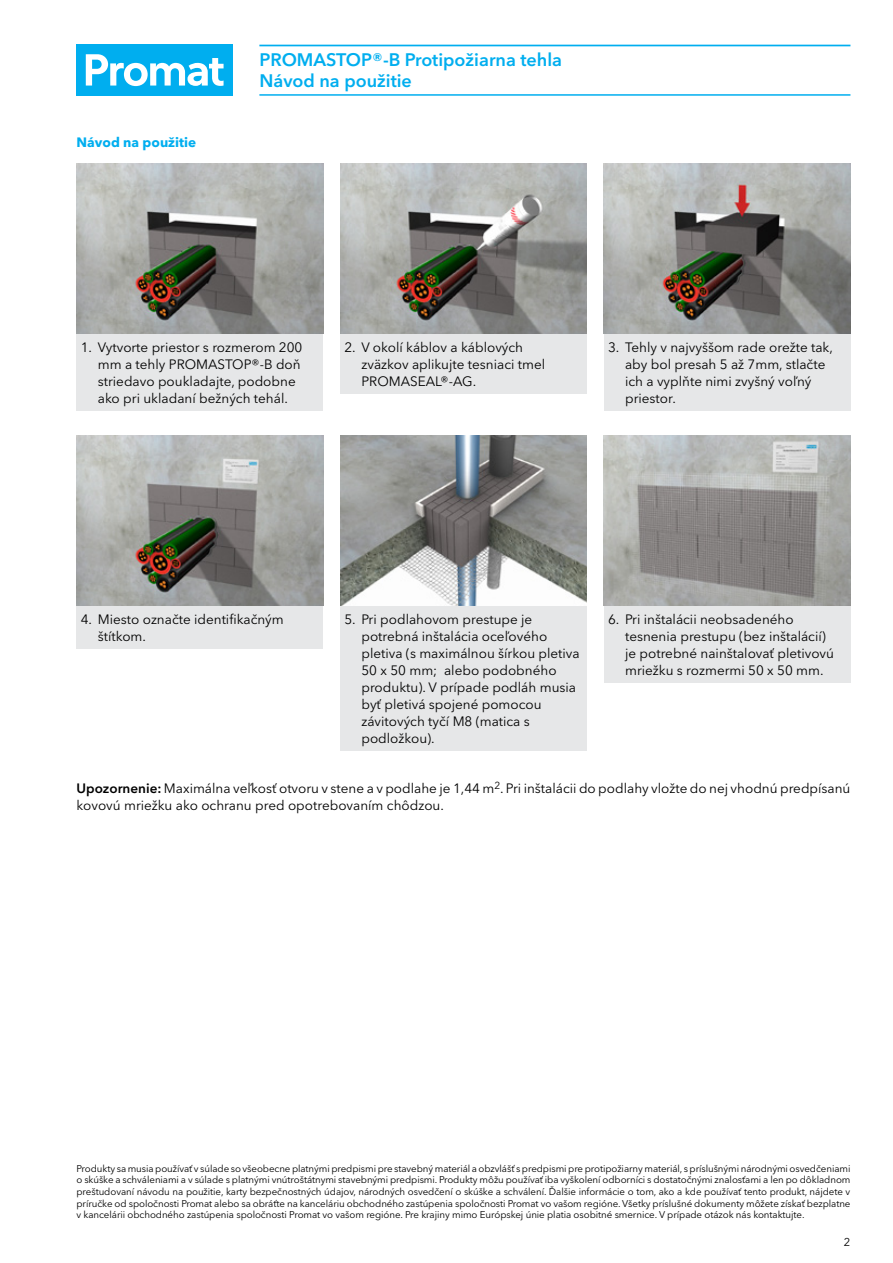
<style>
.page{position:relative;width:893px;height:1263px;background:#fff}
.page>*{position:absolute;margin:0;border:0;box-sizing:border-box;transform-origin:0 0}
.t1{font:600 18px/21.3px "Avenir Next W1 G";color:#00aeef}
.t2{font:13.5px/17px "Avenir Next W1 G";color:#000}
.t3{font:700 13.5px "Avenir Next W1 G";color:#00aeef}
.t4{font:11.25px "Avenir Next W1 G";color:#000}
.t5{font:9.75px/11.7px "Avenir Next W1 G";letter-spacing:-.005em;color:#000;text-align:justify}
.s1{font-weight:600}
</style>
<div class="page">
<div style="left:77px;top:45px;width:156px;height:51px;background:#00aeef"></div>
<svg style="left:86px;top:54px;width:138px;height:32px"></svg>
<img style="left:340px;top:436px;width:247px;height:170px">
<img style="left:340px;top:164px;width:247px;height:170px">
<img style="left:604px;top:164px;width:246px;height:170px">
<img style="left:77px;top:436px;width:246px;height:170px">
<img style="left:77px;top:164px;width:246px;height:170px">
<img style="left:604px;top:436px;width:246px;height:170px">
<hr style="left:259px;top:45px;width:591px;height:1px;background:#00aeef">
<hr style="left:259px;top:94px;width:591px;height:2px;background:#00aeef">
<div style="left:77px;top:334px;width:246px;height:76px;background:#e6e7e8"></div>
<div style="left:340px;top:606px;width:247px;height:144px;background:#e6e7e8"></div>
<div style="left:340px;top:334px;width:247px;height:59px;background:#e6e7e8"></div>
<div style="left:604px;top:334px;width:246px;height:76px;background:#e6e7e8"></div>
<div style="left:77px;top:606px;width:246px;height:42px;background:#e6e7e8"></div>
<div style="left:604px;top:606px;width:246px;height:76px;background:#e6e7e8"></div>
<p class="t3" style="left:77px;top:134px;width:121px">Návod na použitie</p>
<h1 class="t1" style="left:259px;top:49px;width:304px">PROMASTOP®-B Protipožiarna tehla<br>Návod na použitie</h1>
<p class="t2" style="left:98px;top:338px;width:206px;text-indent:-17px">1. Vytvorte priestor s rozmerom 200 mm a tehly PROMASTOP®-B doň striedavo poukladajte, podobne ako pri ukladaní bežných tehál.</p>
<p class="t2" style="left:361px;top:338px;width:185px;text-indent:-17px">2. V okolí káblov a káblových zväzkov aplikujte tesniaci tmel<br>PROMASEAL®-AG.</p>
<p class="t2" style="left:625px;top:338px;width:209px;text-indent:-17px">3. Tehly v najvyššom rade orežte tak, aby bol presah 5 až 7mm, stlačte ich a vyplňte nimi zvyšný voľný priestor.</p>
<p class="t2" style="left:98px;top:611px;width:188px;text-indent:-17px">4. Miesto označte identifikačným štítkom.</p>
<p class="t2" style="left:361px;top:611px;width:220px;text-indent:-17px">5. Pri podlahovom prestupe je potrebná inštalácia oceľového pletiva (s maximálnou šírkou pletiva<br>50 x 50 mm; alebo podobného produktu). V prípade podláh musia byť pletivá spojené pomocou závitových tyčí M8 (matica s podložkou).</p>
<p class="t2" style="left:625px;top:611px;width:210px;text-indent:-17px">6. Pri inštalácii neobsadeného tesnenia prestupu (bez inštalácií) je potrebné nainštalovať pletivovú mriežku s rozmermi 50 x 50 mm.</p>
<p class="t2" style="left:77px;top:780px;width:775px"><span class="s1">Upozornenie:</span> Maximálna veľkosť otvoru v stene a v podlahe je 1,44 m<sup>2</sup>. Pri inštalácii do podlahy vložte do nej vhodnú predpísanú kovovú mriežku ako ochranu pred opotrebovaním chôdzou.</p>
<p class="t5" style="left:77px;top:1162px;width:775px">Produkty sa musia používať v súlade so všeobecne platnými predpismi pre stavebný materiál a obzvlášť s predpismi pre protipožiarny materiál, s príslušnými národnými osvedčeniami o skúške a schváleniami a v súlade s platnými vnútroštátnymi stavebnými predpismi. Produkty môžu používať iba vyškolení odborníci s dostatočnými znalosťami a len po dôkladnom preštudovaní návodu na použitie, karty bezpečnostných údajov, národných osvedčení o skúške a schválení. Ďalšie informácie o tom, ako a kde používať tento produkt, nájdete v príručke od spoločnosti Promat alebo sa obráťte na kanceláriu obchodného zastúpenia spoločnosti Promat vo vašom regióne. Všetky príslušné dokumenty môžete získať bezplatne v kancelárii obchodného zastúpenia spoločnosti Promat vo vašom regióne. Pre krajiny mimo Európskej únie platia osobitné smernice. V prípade otázok nás kontaktujte.</p>
<p class="t4" style="left:844px;top:1235px;width:8px">2</p>
</div>
